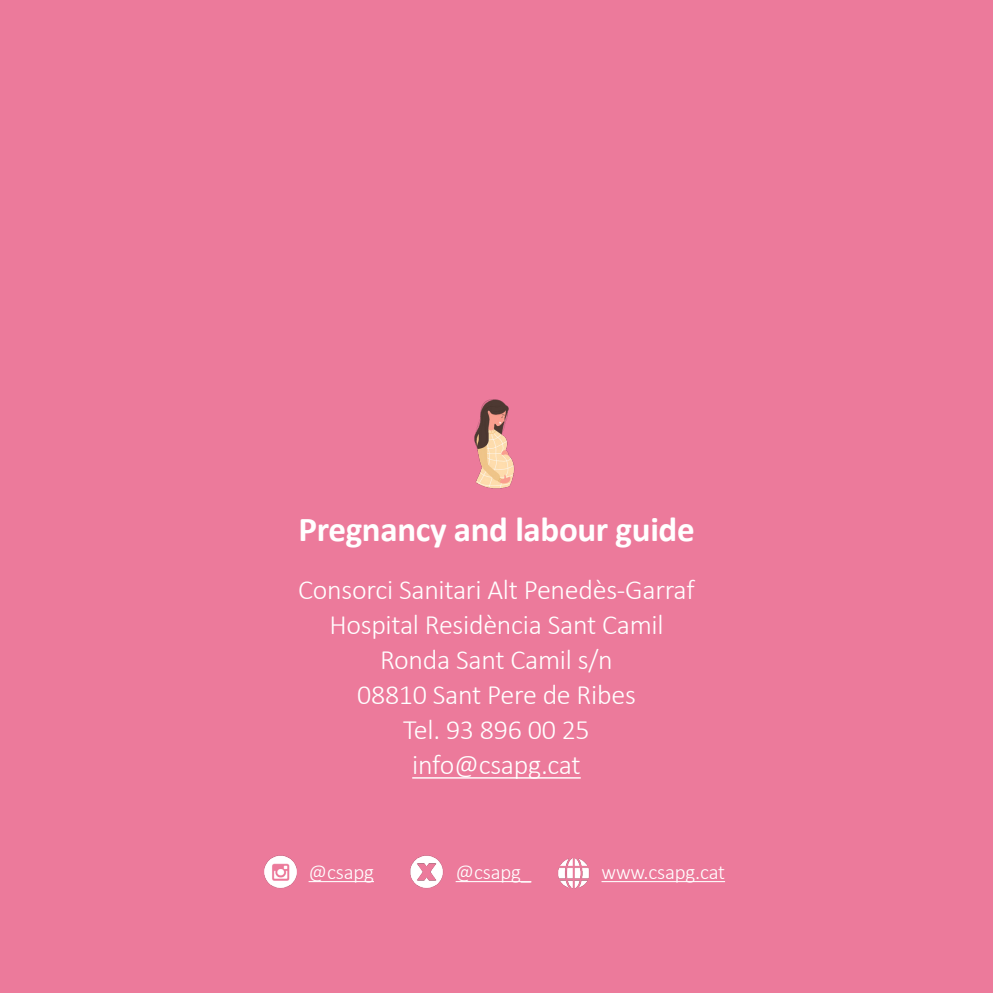
<style>
.page{position:relative;width:993px;height:993px;background:#fff}
.page>*{position:absolute;margin:0;border:0;box-sizing:border-box;transform-origin:0 0}
.t1{font:700 35px "Calibri";letter-spacing:-.01em;color:#fff}
.t2{font:300 28px "Calibri";letter-spacing:-.01em;color:#fff}
.t3{font:300 21px "Calibri";letter-spacing:-.01em;color:#fff}
</style>
<div class="page">
<div style="left:0;top:0;width:992px;height:992px;background:#ec7a9b"></div>
<hr style="left:412px;top:777px;width:168px;height:1px;background:#fff">
<img style="left:474px;top:399px;width:41px;height:90px">
<img style="left:264px;top:855px;width:33px;height:33px">
<hr style="left:308px;top:880px;width:66px;height:1px;background:#fff">
<img style="left:410px;top:855px;width:34px;height:33px">
<hr style="left:455px;top:880px;width:76px;height:1px;background:#fff">
<img style="left:558px;top:858px;width:32px;height:30px">
<hr style="left:601px;top:880px;width:123px;height:1px;background:#fff">
<p class="t1" style="left:298px;top:505px;width:397px">Pregnancy and labour guide</p>
<p class="t2" style="left:298px;top:572px;width:398px">Consorci Sanitari Alt Penedès-Garraf</p>
<p class="t2" style="left:329px;top:607px;width:335px">Hospital Residència Sant Camil</p>
<p class="t2" style="left:380px;top:642px;width:234px">Ronda Sant Camil s/n</p>
<p class="t2" style="left:357px;top:677px;width:280px">08810 Sant Pere de Ribes</p>
<p class="t2" style="left:403px;top:712px;width:188px">Tel. 93 896 00 25</p>
<p class="t2" style="left:412px;top:747px;width:170px">info@csapg.cat</p>
<p class="t3" style="left:308px;top:858px;width:67px">@csapg</p>
<p class="t3" style="left:455px;top:858px;width:77px">@csapg_</p>
<p class="t3" style="left:601px;top:858px;width:125px">www.csapg.cat</p>
</div>
